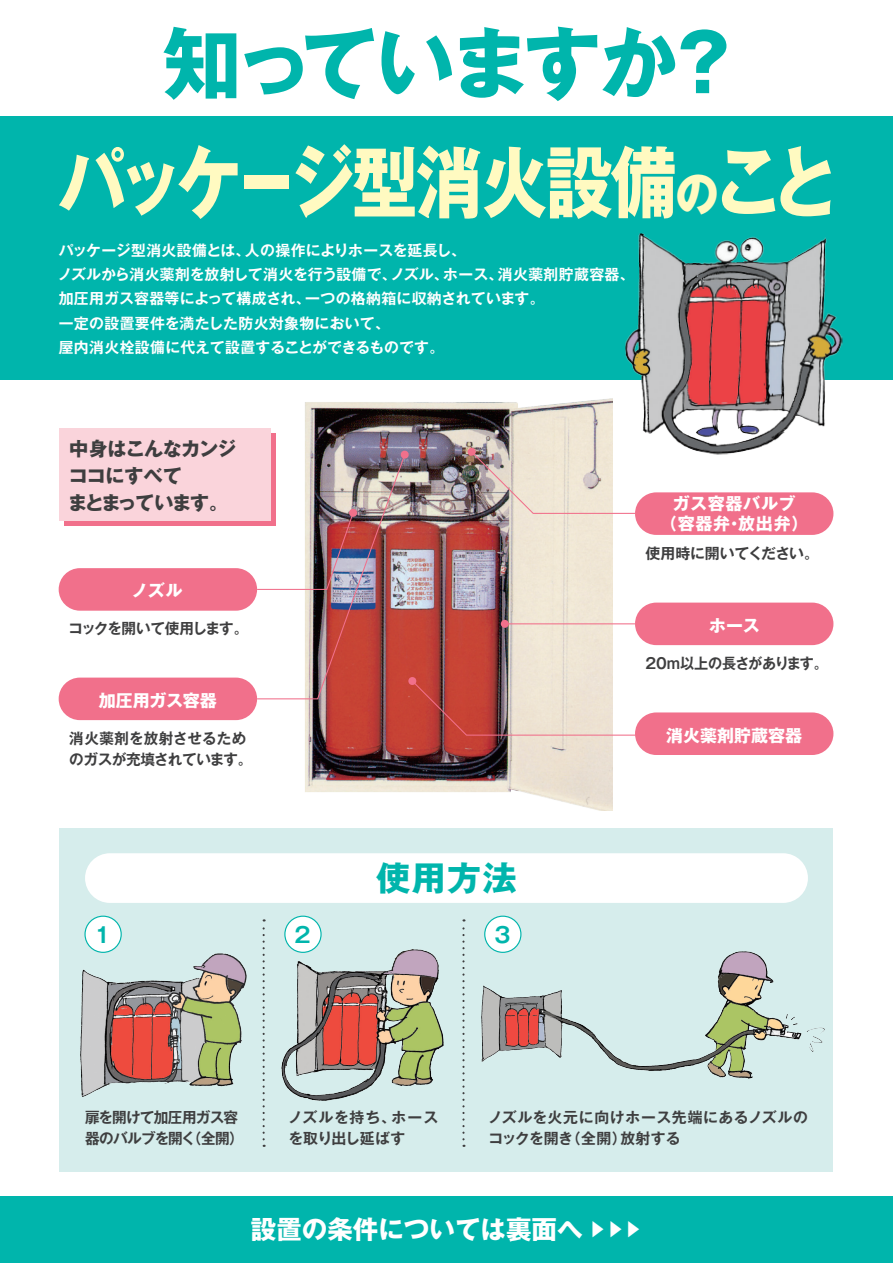
<style>
.page{position:relative;width:893px;height:1263px;background:#fff}
.page>*{position:absolute;margin:0;border:0;box-sizing:border-box;transform-origin:0 0}
.t1{font:700 78.6px "Gothic MB101 Pr 6";letter-spacing:-.045em;color:#fffac1;scale:.85 1}
.t2{font:700 78.6px "Gothic MB101 Pr 6";letter-spacing:-.065em;color:#00b5ac}
.t3{font:700 34.05px "Gothic MB101 Pr 6";color:#00b5ac}
.t4{font:700 25.5px "Gothic MB101 Pr 6";color:#fff}
.t5{font:700 21.3px "Gothic MB101 Pr 6 De";color:#00b5ac}
.t6{font:700 19.2px/27.2px "Gothic MB101 Pr 6";letter-spacing:-.045em;color:#3e3e3f}
.t7{font:700 16.95px "Gothic MB101 Pr 6";color:#fff}
.t8{font:700 16.95px/19.2px "Gothic MB101 Pr 6";letter-spacing:.045em;color:#fff;text-align:center}
.t9{font:700 14.85px/24.5px "Gothic MB101 Pr 6 De";letter-spacing:.02em;color:#fff}
.t10{font:700 14.85px/21.3px "Gothic MB101 Pr 6 De";letter-spacing:.025em;color:#3e3e3f}
.t11{font:700 14.85px/21.3px "Gothic MB101 Pr 6 De";letter-spacing:-.015em;color:#3e3e3f}
.t12{font:700 14.85px/21.3px "Gothic MB101 Pr 6 De";letter-spacing:-.05em;color:#3e3e3f}
.t13{font:700 14.85px "Gothic MB101 Pr 6 De";letter-spacing:-.015em;color:#3e3e3f;scale:.95 1}
.t14{font:700 14.85px "Gothic MB101 Pr 6 De";letter-spacing:-.065em;color:#3e3e3f}
.s1{font-weight:800;font-size:47.25px}
.s2{font-size:17.85px}
</style>
<div class="page">
<div style="left:0;top:116px;width:893px;height:263px;background:#00b5ac"></div>
<div style="left:0;top:1197px;width:893px;height:66px;background:#00b5ac"></div>
<div style="left:60px;top:828px;width:773px;height:343px;background:#d6edec"></div>
<svg style="left:263px;top:919px;width:2px;height:220px"></svg>
<svg style="left:462px;top:919px;width:3px;height:220px"></svg>
<img style="left:305px;top:398px;width:307px;height:413px">
<div style="left:59px;top:568px;width:198px;height:43px;background:#f1708b;border-radius:21px"></div>
<div style="left:59px;top:678px;width:198px;height:42px;background:#f1708b;border-radius:21px"></div>
<div style="left:635px;top:492px;width:198px;height:43px;background:#f1708b;border-radius:21px"></div>
<div style="left:635px;top:603px;width:198px;height:42px;background:#f1708b;border-radius:21px"></div>
<div style="left:635px;top:712px;width:198px;height:43px;background:#f1708b;border-radius:21px"></div>
<img style="left:256px;top:447px;width:380px;height:289px">
<div style="left:64px;top:433px;width:211px;height:92px;background:#f1708b"></div>
<div style="left:60px;top:429px;width:211px;height:92px;background:#fad4db"></div>
<img style="left:623px;top:233px;width:222px;height:223px">
<img style="left:80px;top:953px;width:166px;height:144px">
<img style="left:281px;top:949px;width:162px;height:151px">
<img style="left:482px;top:952px;width:342px;height:127px">
<div style="left:85px;top:853px;width:723px;height:50px;background:#fff;border-radius:25px"></div>
<div style="left:85px;top:916px;width:36px;height:36px;background:#fff;border-radius:50%"></div>
<div style="left:84px;top:915px;width:38px;height:38px;border:1px solid #00b5ac;border-radius:50%"></div>
<div style="left:285px;top:916px;width:36px;height:36px;background:#fff;border-radius:50%"></div>
<div style="left:284px;top:915px;width:38px;height:38px;border:1px solid #00b5ac;border-radius:50%"></div>
<div style="left:485px;top:916px;width:36px;height:36px;background:#fff;border-radius:50%"></div>
<div style="left:484px;top:915px;width:37px;height:38px;border:1px solid #00b5ac;border-radius:50%"></div>
<h1 class="t2" style="left:162px;top:-2px;width:582px">知っていますか？</h1>
<h1 class="t1" style="left:58px;top:117px;width:920px">パッケージ型消火設備<span class="s1">の</span>こと</h1>
<p class="t9" style="left:58px;top:237px;width:578px">パッケージ型消火設備とは、人の操作によりホースを延長し、<br>ノズルから消火薬剤を放射して消火を行う設備で、ノズル、ホース、消火薬剤貯蔵容器、加圧用ガス容器等によって構成され、一つの格納箱に収納されています。<br>一定の設置要件を満たした防火対象物において、<br>屋内消火栓設備に代えて設置することができるものです。</p>
<p class="t6" style="left:68px;top:434px;width:170px">中身はこんなカンジココにすべて<br>まとまっています。</p>
<p class="t7" style="left:132px;top:577px;width:52px">ノズル</p>
<p class="t14" style="left:69px;top:616px;width:181px">コックを開いて使用します。</p>
<p class="t7" style="left:99px;top:686px;width:120px">加圧用ガス容器</p>
<p class="t11" style="left:69px;top:727px;width:185px">消火薬剤を放射させるためのガスが充填されています。</p>
<h2 class="t3" style="left:376px;top:850px;width:142px">使用方法</h2>
<h3 class="t5" style="left:95px;top:917px;width:18px">1</h3>
<h3 class="t5" style="left:294px;top:917px;width:18px">2</h3>
<h3 class="t5" style="left:494px;top:917px;width:18px">3</h3>
<p class="t8" style="left:660px;top:494px;width:150px">ガス容器バルブ<br>（容器弁・放出弁）</p>
<p class="t11" style="left:646px;top:542px;width:175px">使用時に開いてください。</p>
<p class="t7" style="left:709px;top:611px;width:52px">ホース</p>
<p class="t13" style="left:646px;top:651px;width:194px">20m以上の長さがあります。</p>
<p class="t7" style="left:666px;top:721px;width:138px">消火薬剤貯蔵容器</p>
<p class="t12" style="left:85px;top:1106px;width:160px">扉を開けて加圧用ガス容器のバルブを開く（全開）</p>
<p class="t10" style="left:288px;top:1106px;width:151px">ノズルを持ち、ホースを取り出し延ばす</p>
<p class="t10" style="left:488px;top:1106px;width:321px">ノズルを火元に向けホース先端にあるノズルのコックを開き（全開）放射する</p>
<h3 class="t4" style="left:251px;top:1208px;width:393px">設置の条件については裏面へ <span class="s2">▶▶▶</span></h3>
</div>
